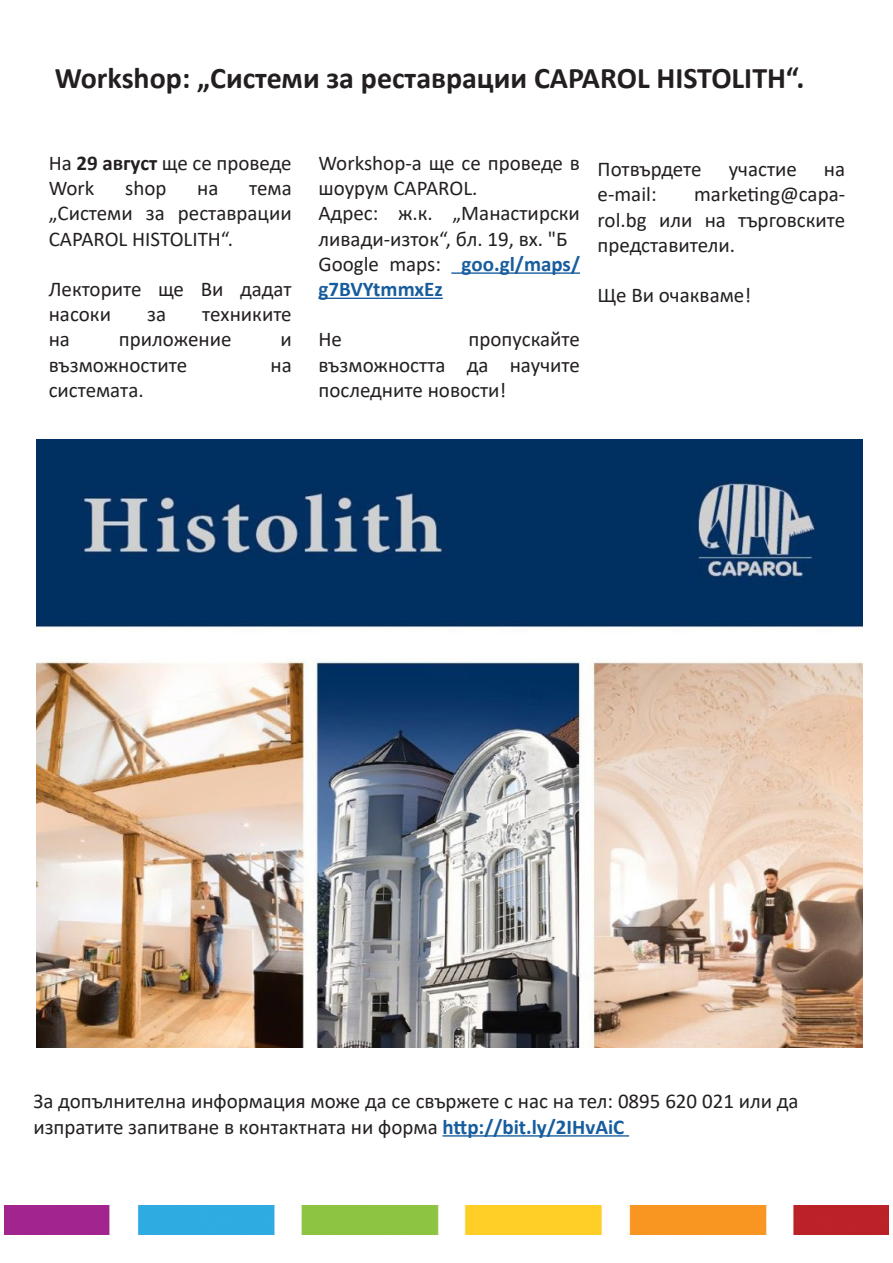
<style>
.page{position:relative;width:893px;height:1263px;background:#fff}
.page>*{position:absolute;margin:0;border:0;box-sizing:border-box;transform-origin:0 0}
.t1{font:700 30px "Calibri";color:#231f20}
.t2{font:21px/25.2px "Calibri";color:#231f20}
.t3{font:700 21px/25.2px "Calibri";color:#175d9e}
.s1{font-weight:700}
.s2{font-weight:400;color:#231f20}
.s3{font-weight:700;color:#175d9e}
</style>
<div class="page">
<img style="left:4px;top:1205px;width:885px;height:30px">
<img style="left:36px;top:440px;width:826px;height:608px">
<hr style="left:451px;top:272px;width:129px;height:2px;background:#175d9e">
<hr style="left:318px;top:298px;width:125px;height:1px;background:#175d9e">
<hr style="left:442px;top:1135px;width:187px;height:1px;background:#175d9e">
<p class="t1" style="left:55px;top:57px;width:751px">Workshop: „Системи за реставрации CAPAROL HISTOLITH“.</p>
<p class="t2" style="left:49px;top:150px;width:245px">На <span class="s1">29 август</span> ще се проведе<br>Work</p>
<p class="t2" style="left:125px;top:175px;width:43px">shop</p>
<p class="t2" style="left:197px;top:175px;width:23px">на</p>
<p class="t2" style="left:49px;top:175px;width:245px;text-align:justify;text-indent:200px">тема „Системи за реставрации CAPAROL HISTOLITH“.</p>
<p class="t2" style="left:49px;top:276px;width:244px">Лекторите ще Ви дадат насоки</p>
<p class="t2" style="left:147px;top:301px;width:20px">за</p>
<p class="t2" style="left:202px;top:301px;width:91px">техниките</p>
<p class="t2" style="left:49px;top:326px;width:23px">на</p>
<p class="t2" style="left:119px;top:326px;width:114px">приложение</p>
<p class="t2" style="left:280px;top:326px;width:13px">и</p>
<p class="t2" style="left:49px;top:351px;width:140px">възможностите</p>
<p class="t2" style="left:270px;top:351px;width:23px">на</p>
<p class="t2" style="left:49px;top:377px;width:97px">системата.</p>
<p class="t2" style="left:318px;top:150px;width:263px">Workshop-a ще се проведе в шоурум CAPAROL.</p>
<p class="t2" style="left:318px;top:200px;width:263px">Адрес: ж.к. „Манастирски ливади-изток“, бл. 19, вх. "Б</p>
<p class="t3" style="left:318px;top:251px;width:263px"><span class="s2">Google maps:</span> goo.gl/maps/ g7BVYtmmxEz</p>
<p class="t2" style="left:318px;top:326px;width:25px">Не</p>
<p class="t2" style="left:318px;top:326px;width:263px;text-align:justify;text-indent:150px">пропускайте възможността да научите последните новости!</p>
<p class="t2" style="left:598px;top:156px;width:106px">Потвърдете</p>
<p class="t2" style="left:729px;top:156px;width:70px">участие</p>
<p class="t2" style="left:824px;top:156px;width:23px">на</p>
<p class="t2" style="left:598px;top:181px;width:60px">e-mail:</p>
<p class="t2" style="left:598px;top:181px;width:249px;text-align:justify;text-indent:97px">marketing@capa&shy;rol.bg или на търговските представители.</p>
<p class="t2" style="left:598px;top:282px;width:155px">Ще Ви очакваме!</p>
<p class="t2" style="left:33px;top:1088px;width:767px">За допълнителна информация може да се свържете с нас на тел: 0895 620 021 или да изпратите запитване в контактната ни форма <span class="s3">http://bit.ly/2IHvAiC</span></p>
</div>
